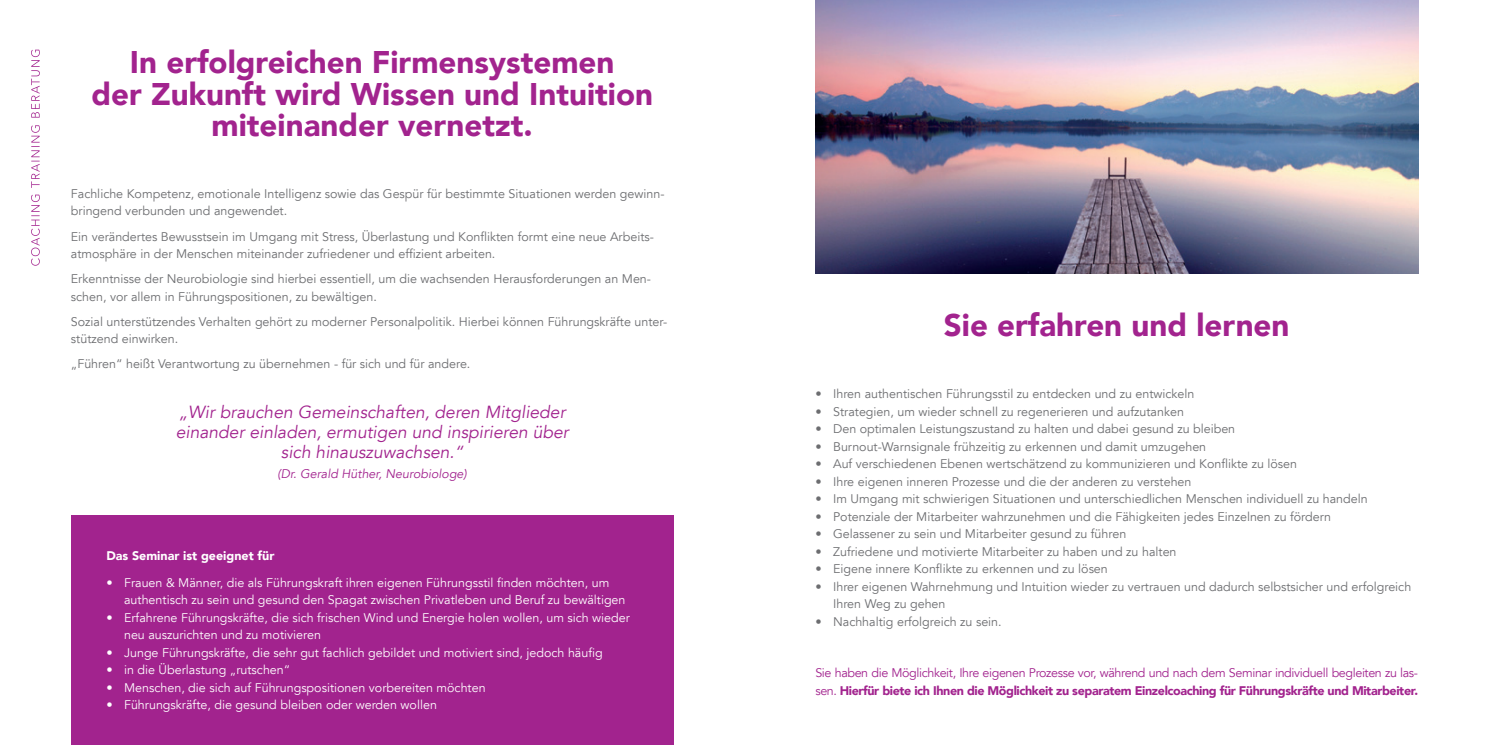
<style>
.page{position:relative;width:1489px;height:745px;background:#fff}
.page>*{position:absolute;margin:0;border:0;box-sizing:border-box;transform-origin:0 0}
.t1{font:900 31.25px/31.2px "Avenir LT";color:#a2238e;text-align:center}
.t2{font:italic 17.5px/20px "Avenir LT";color:#a2238e;text-align:center}
.t3{font:12.5px/17.5px "Avenir LT";color:#6c6d70}
.t4{font:12.5px/17.5px "Avenir LT";color:#fff}
.t5{font:12.5px/17.5px "Avenir LT";letter-spacing:-.03em;color:#a2238e}
.t6{font:italic 12.5px "Avenir LT";color:#a2238e}
.t7{font:900 12.5px "Avenir LT";color:#fff}
.s1{font-weight:900}
</style>
<div class="page">
<div style="left:71px;top:515px;width:602px;height:229px;background:#a2238e"></div>
<img style="left:815px;top:0;width:602px;height:273px">
<svg style="left:31px;top:50px;width:9px;height:215px"></svg>
<h1 class="t1" style="left:91px;top:46px;width:563px">In erfolgreichen Firmensystemen<br>der Zukunft wird Wissen und Intuition miteinander vernetzt.</h1>
<p class="t3" style="left:71px;top:185px;width:595px">Fachliche Kompetenz, emotionale Intelligenz sowie das Gespür für bestimmte Situationen werden gewinn&shy;bringend verbunden und angewendet.</p>
<p class="t3" style="left:71px;top:228px;width:584px">Ein verändertes Bewusstsein im Umgang mit Stress, Überlastung und Konflikten formt eine neue Arbeits&shy;atmosphäre in der Menschen miteinander zufriedener und effizient arbeiten.</p>
<p class="t3" style="left:71px;top:270px;width:581px">Erkenntnisse der Neurobiologie sind hierbei essentiell, um die wachsenden Herausforderungen an Men&shy;schen, vor allem in Führungspositionen, zu bewältigen.</p>
<p class="t3" style="left:71px;top:313px;width:597px">Sozial unterstützendes Verhalten gehört zu moderner Personalpolitik. Hierbei können Führungskräfte unter&shy;stützend einwirken.</p>
<p class="t3" style="left:71px;top:355px;width:401px">„Führen“ heißt Verantwortung zu übernehmen - für sich und für andere.</p>
<h2 class="t2" style="left:176px;top:402px;width:394px">„Wir brauchen Gemeinschaften, deren Mitglieder einander einladen, ermutigen und inspirieren über sich hinauszuwachsen.“</h2>
<p class="t6" style="left:277px;top:466px;width:191px">(Dr. Gerald Hüther, Neurobiologe)</p>
<p class="t7" style="left:106px;top:548px;width:170px">Das Seminar ist geeignet für</p>
<p class="t4" style="left:124px;top:573px;width:503px;text-indent:-18px">• Frauen &amp; Männer, die als Führungskraft ihren eigenen Führungsstil finden möchten, um authentisch zu sein und gesund den Spagat zwischen Privatleben und Beruf zu bewältigen</p>
<p class="t4" style="left:124px;top:608px;width:507px;text-indent:-18px">• Erfahrene Führungskräfte, die sich frischen Wind und Energie holen wollen, um sich wieder neu auszurichten und zu motivieren</p>
<p class="t4" style="left:106px;top:643px;width:498px">• Junge Führungskräfte, die sehr gut fachlich gebildet und motiviert sind, jedoch häufig</p>
<p class="t4" style="left:106px;top:661px;width:185px">• in die Überlastung „rutschen“</p>
<p class="t4" style="left:106px;top:678px;width:381px">• Menschen, die sich auf Führungspositionen vorbereiten möchten</p>
<p class="t4" style="left:106px;top:696px;width:332px">• Führungskräfte, die gesund bleiben oder werden wollen</p>
<h1 class="t1" style="left:943px;top:309px;width:347px">Sie erfahren und lernen</h1>
<p class="t3" style="left:815px;top:385px;width:380px">• Ihren authentischen Führungsstil zu entdecken und zu entwickeln</p>
<p class="t3" style="left:815px;top:403px;width:370px">• Strategien, um wieder schnell zu regenerieren und aufzutanken</p>
<p class="t3" style="left:815px;top:420px;width:421px">• Den optimalen Leistungszustand zu halten und dabei gesund zu bleiben</p>
<p class="t3" style="left:815px;top:438px;width:392px">• Burnout-Warnsignale frühzeitig zu erkennen und damit umzugehen</p>
<p class="t3" style="left:815px;top:455px;width:483px">• Auf verschiedenen Ebenen wertschätzend zu kommunizieren und Konflikte zu lösen</p>
<p class="t3" style="left:815px;top:473px;width:377px">• Ihre eigenen inneren Prozesse und die der anderen zu verstehen</p>
<p class="t3" style="left:815px;top:490px;width:554px">• Im Umgang mit schwierigen Situationen und unterschiedlichen Menschen individuell zu handeln</p>
<p class="t3" style="left:815px;top:508px;width:517px">• Potenziale der Mitarbeiter wahrzunehmen und die Fähigkeiten jedes Einzelnen zu fördern</p>
<p class="t3" style="left:815px;top:525px;width:312px">• Gelassener zu sein und Mitarbeiter gesund zu führen</p>
<p class="t3" style="left:815px;top:543px;width:362px">• Zufriedene und motivierte Mitarbeiter zu haben und zu halten</p>
<p class="t3" style="left:815px;top:560px;width:294px">• Eigene innere Konflikte zu erkennen und zu lösen</p>
<p class="t3" style="left:833px;top:578px;width:579px;text-indent:-18px">• Ihrer eigenen Wahrnehmung und Intuition wieder zu vertrauen und dadurch selbstsicher und erfolgreich<br>Ihren Weg zu gehen</p>
<p class="t3" style="left:815px;top:613px;width:188px">• Nachhaltig erfolgreich zu sein.</p>
<p class="t5" style="left:815px;top:664px;width:604px">Sie haben die Möglichkeit, Ihre eigenen Prozesse vor, während und nach dem Seminar individuell begleiten zu las&shy;sen. <span class="s1">Hierfür biete ich Ihnen die Möglichkeit zu separatem Einzelcoaching für Führungskräfte und Mitarbeiter.</span></p>
</div>
